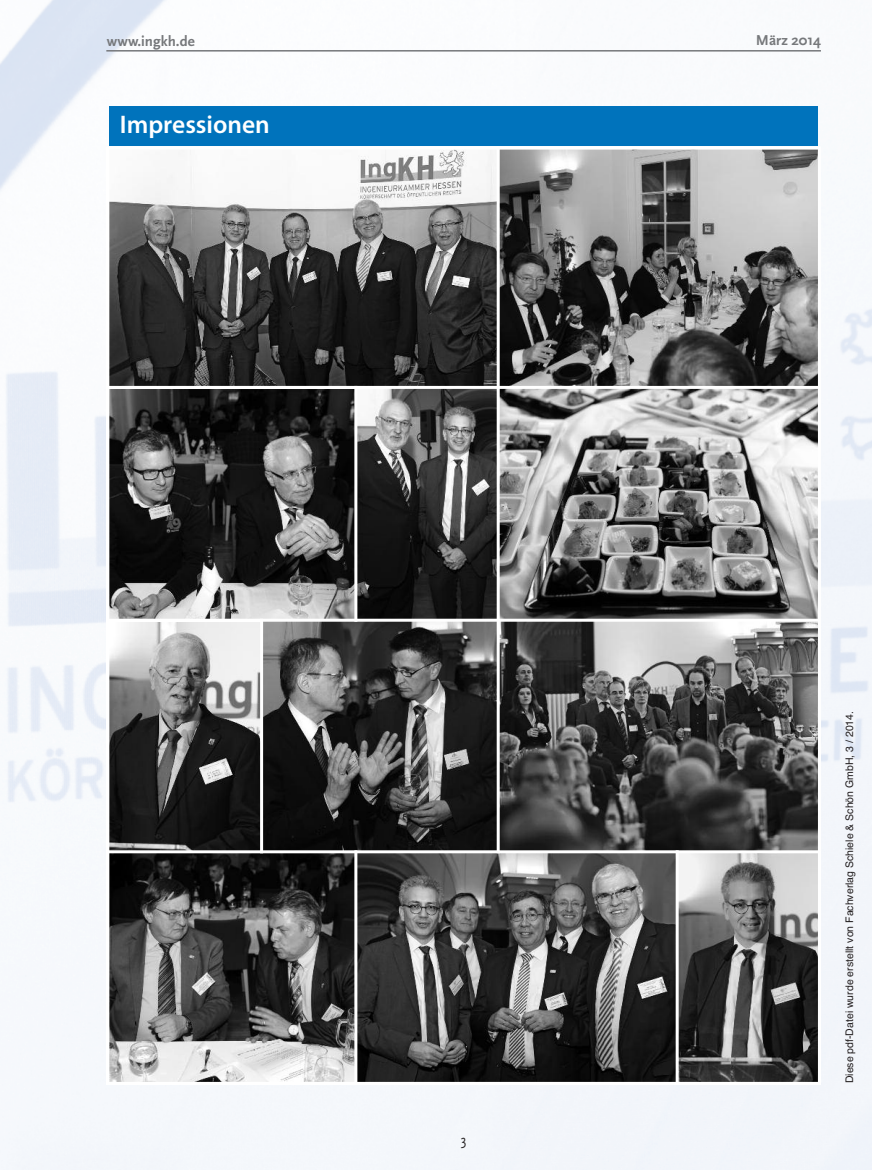
<style>
.page{position:relative;width:872px;height:1170px;background:#fff}
.page>*{position:absolute;margin:0;border:0;box-sizing:border-box;transform-origin:0 0}
.t1{font:600 25.5px "Myriad Pro";color:#fff}
.t2{font:700 15px "Scala Sans OT";color:#76787b}
.t3{font:15px "Scala Sans";color:#231f20;scale:.9 1}
.t4{font:10.5px "Helvetica";color:#231f20}
</style>
<div class="page">
<img style="left:1px;top:0;width:871px;height:1169px">
<hr style="left:106px;top:50px;width:715px;height:2px;background:#76787b">
<div style="left:109px;top:106px;width:708px;height:40px;background:#0073bc"></div>
<img style="left:109px;top:150px;width:388px;height:236px">
<img style="left:500px;top:150px;width:318px;height:236px">
<img style="left:109px;top:389px;width:245px;height:229px">
<img style="left:357px;top:389px;width:140px;height:229px">
<img style="left:500px;top:389px;width:318px;height:229px">
<img style="left:109px;top:623px;width:151px;height:227px">
<img style="left:263px;top:621px;width:234px;height:229px">
<img style="left:500px;top:621px;width:318px;height:229px">
<img style="left:109px;top:853px;width:245px;height:228px">
<img style="left:357px;top:853px;width:318px;height:228px">
<img style="left:678px;top:853px;width:140px;height:228px">
<hr style="left:106px;top:147px;width:3px;height:937px;background:#fff">
<hr style="left:260px;top:618px;width:3px;height:235px;background:#fff">
<hr style="left:354px;top:386px;width:3px;height:235px;background:#fff">
<hr style="left:354px;top:850px;width:3px;height:234px;background:#fff">
<hr style="left:497px;top:147px;width:3px;height:706px;background:#fff">
<hr style="left:675px;top:850px;width:3px;height:234px;background:#fff">
<hr style="left:818px;top:147px;width:3px;height:937px;background:#fff">
<hr style="left:106px;top:147px;width:715px;height:3px;background:#fff">
<hr style="left:106px;top:386px;width:715px;height:3px;background:#fff">
<hr style="left:106px;top:618px;width:715px;height:3px;background:#fff">
<hr style="left:106px;top:850px;width:715px;height:3px;background:#fff">
<hr style="left:106px;top:1081px;width:715px;height:3px;background:#fff">
<h2 class="t2" style="left:107px;top:35px;width:89px">www.ingkh.de</h2>
<h2 class="t2" style="left:756px;top:34px;width:66px">März 2014</h2>
<h1 class="t1" style="left:120px;top:115px;width:151px">Impressionen</h1>
<h2 class="t3" style="left:461px;top:1131px;width:8px">3</h2>
<p class="t4" style="left:843px;top:1083px;width:374px;rotate:-90deg">Diese pdf-Datei wurde erstellt von Fachverlag Schiele &amp; Schön GmbH, 3 / 2014.</p>
</div>
